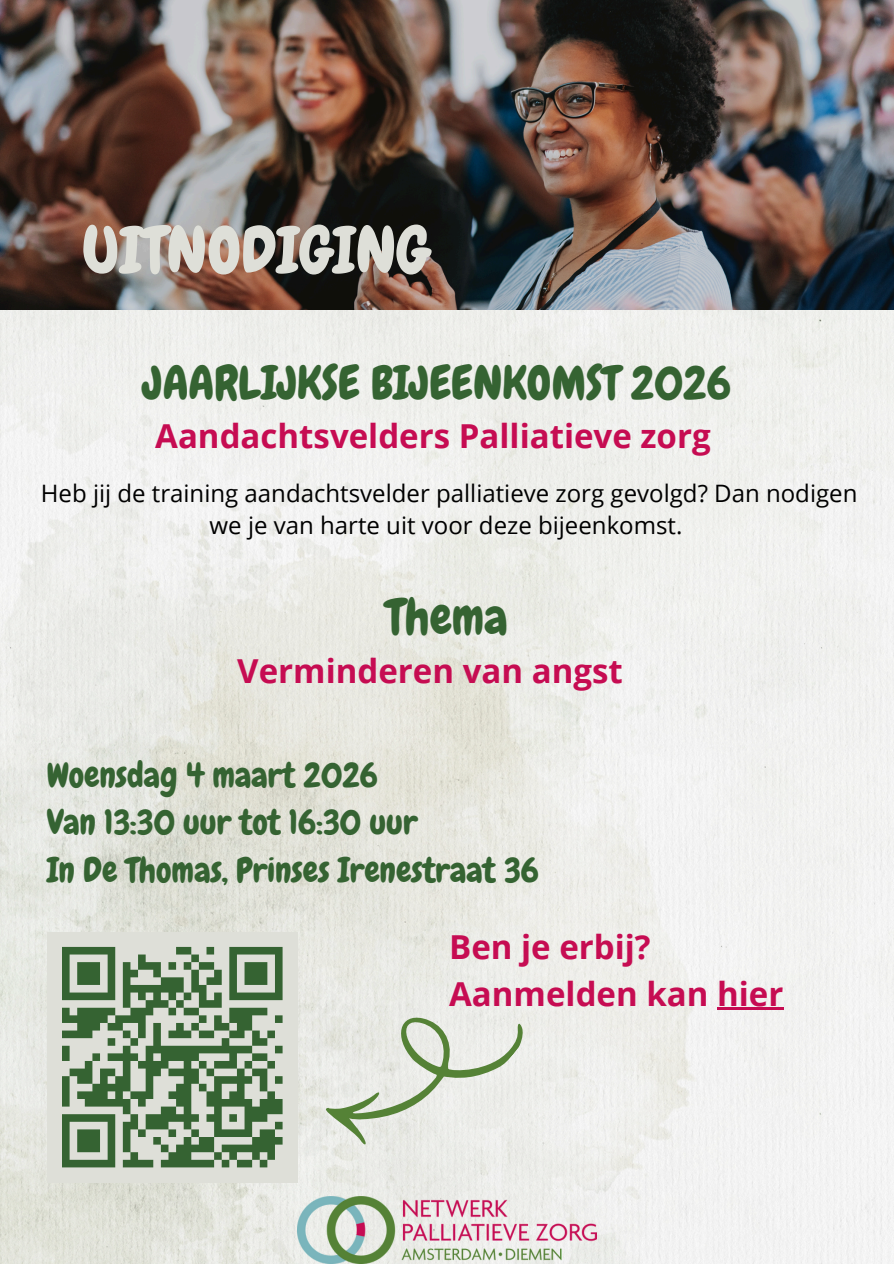
<style>
.page{position:relative;width:894px;height:1264px;background:#fff}
.page>*{position:absolute;margin:0;border:0;box-sizing:border-box;transform-origin:0 0}
.t1{font:64.5px "Chewy";color:#dedfd8}
.t2{font:49.5px "Chewy";color:#356332}
.t3{font:46.5px "Chewy";color:#356332}
.t4{font:34.5px/47.2px "Chewy";color:#356332}
.t5{font:700 33px/46.2px "Open Sans";color:#c60c52}
.t6{font:24px/32.7px "Open Sans";color:#000;text-align:center}
</style>
<div class="page">
<img style="left:0;top:309px;width:893px;height:954px">
<img style="left:298px;top:1195px;width:298px;height:68px">
<img style="left:0;top:0;width:893px;height:309px">
<div style="left:47px;top:931px;width:251px;height:251px;background:#dedfd8"></div>
<svg style="left:62px;top:946px;width:221px;height:222px"></svg>
<svg style="left:321px;top:960px;width:211px;height:222px;background:#e1e4dc"></svg>
<hr style="left:717px;top:1007px;width:66px;height:3px;background:#c60c52">
<h1 class="t1" style="left:82px;top:209px;width:349px">UITNODIGING</h1>
<h3 class="t3" style="left:143px;top:353px;width:590px">JAARLIJKSE BIJEENKOMST 2026</h3>
<h3 class="t5" style="left:155px;top:412px;width:557px">Aandachtsvelders Palliatieve zorg</h3>
<p class="t6" style="left:41px;top:476px;width:817px">Heb jij de training aandachtsvelder palliatieve zorg gevolgd? Dan nodigen we je van harte uit voor deze bijeenkomst.</p>
<h2 class="t2" style="left:386px;top:585px;width:123px">Thema</h2>
<h3 class="t5" style="left:237px;top:647px;width:387px">Verminderen van angst</h3>
<h3 class="t4" style="left:47px;top:751px;width:493px">Woensdag 4 maart 2026<br>Van 13:30 uur tot 16:30 uur<br>In De Thomas, Prinses Irenestraat 36</h3>
<h3 class="t5" style="left:449px;top:923px;width:335px">Ben je erbij?<br>Aanmelden kan hier</h3>
</div>
